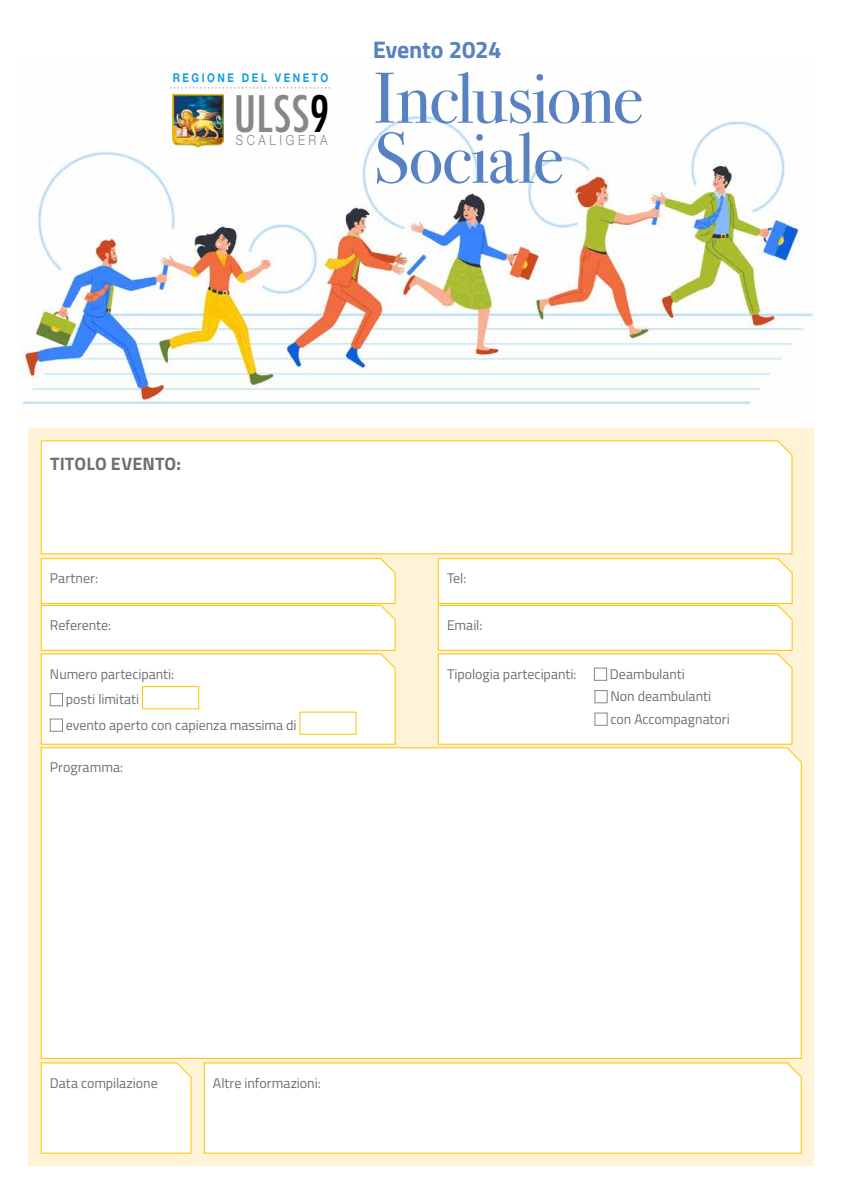
<style>
.page{position:relative;width:842px;height:1191px;background:#fff}
.page>*{position:absolute;margin:0;border:0;box-sizing:border-box;transform-origin:0 0}
.t1{font:72px/60px "Bodoni Svty Two ITCTT";letter-spacing:-.02em;color:#5881c1}
.t2{font:500 condensed 48.8px "Futura";color:#878787}
.t3{font:700 24px "Titillium Web";letter-spacing:-.015em;color:#5881c1}
.t4{font:700 18px "Titillium Web";letter-spacing:.01em;color:#706f6f}
.t5{font:14px/22.5px "Titillium Web";letter-spacing:-.005em;color:#706f6f}
.t6{font:300 14px "Helvetica Neue LT Pro";letter-spacing:.305em;color:#878787;scale:.84 1}
.t7{font:700 12px "Helvetica Neue LT Pro";letter-spacing:.25em;color:#169fdb;scale:.84 1}
.s1{color:#000}
</style>
<div class="page">
<img style="left:23px;top:88px;width:791px;height:317px">
<div style="left:28px;top:428px;width:786px;height:737px;background:#fff3d7"></div>
<svg style="left:170px;top:87px;width:160px;height:1px"></svg>
<img style="left:172px;top:95px;width:51px;height:53px">
<div style="left:41px;top:440px;width:751px;height:114px;background:#fff"></div>
<div style="left:41px;top:1062px;width:150px;height:91px;background:#fff"></div>
<svg style="left:438px;top:558px;width:355px;height:186px;background:#fefcf5"></svg>
<div style="left:41px;top:747px;width:761px;height:312px;background:#fff"></div>
<div style="left:204px;top:1062px;width:598px;height:91px;background:#fff"></div>
<svg style="left:41px;top:558px;width:355px;height:186px;background:#fefcf3"></svg>
<p class="t7" style="left:173px;top:70px;width:187px">REGIONE DEL VENETO</p>
<h2 class="t2" style="left:234px;top:82px;width:97px">ULSS<span class="s1">9</span></h2>
<p class="t6" style="left:236px;top:131px;width:111px">SCALIGERA</p>
<h3 class="t3" style="left:373px;top:32px;width:130px">Evento 2024</h3>
<h1 class="t1" style="left:373px;top:61px;width:272px">Inclusione<br>Sociale</h1>
<p class="t4" style="left:50px;top:450px;width:133px">TITOLO EVENTO:</p>
<p class="t5" style="left:50px;top:566px;width:50px">Partner:</p>
<p class="t5" style="left:447px;top:566px;width:21px">Tel:</p>
<p class="t5" style="left:50px;top:613px;width:63px">Referente:</p>
<p class="t5" style="left:447px;top:613px;width:37px">Email:</p>
<p class="t5" style="left:447px;top:661px;width:131px">Tipologia partecipanti:</p>
<p class="t5" style="left:610px;top:661px;width:121px">Deambulanti<br>Non deambulanti con Accompagnatori</p>
<p class="t5" style="left:50px;top:755px;width:75px">Programma:</p>
<p class="t5" style="left:66px;top:660px;width:232px;line-height:25.5px;text-indent:-16px">Numero partecipanti:<br>posti limitati<br>evento aperto con capienza massima di</p>
<p class="t5" style="left:50px;top:1070px;width:109px">Data compilazione</p>
<p class="t5" style="left:213px;top:1070px;width:109px">Altre informazioni:</p>
</div>
